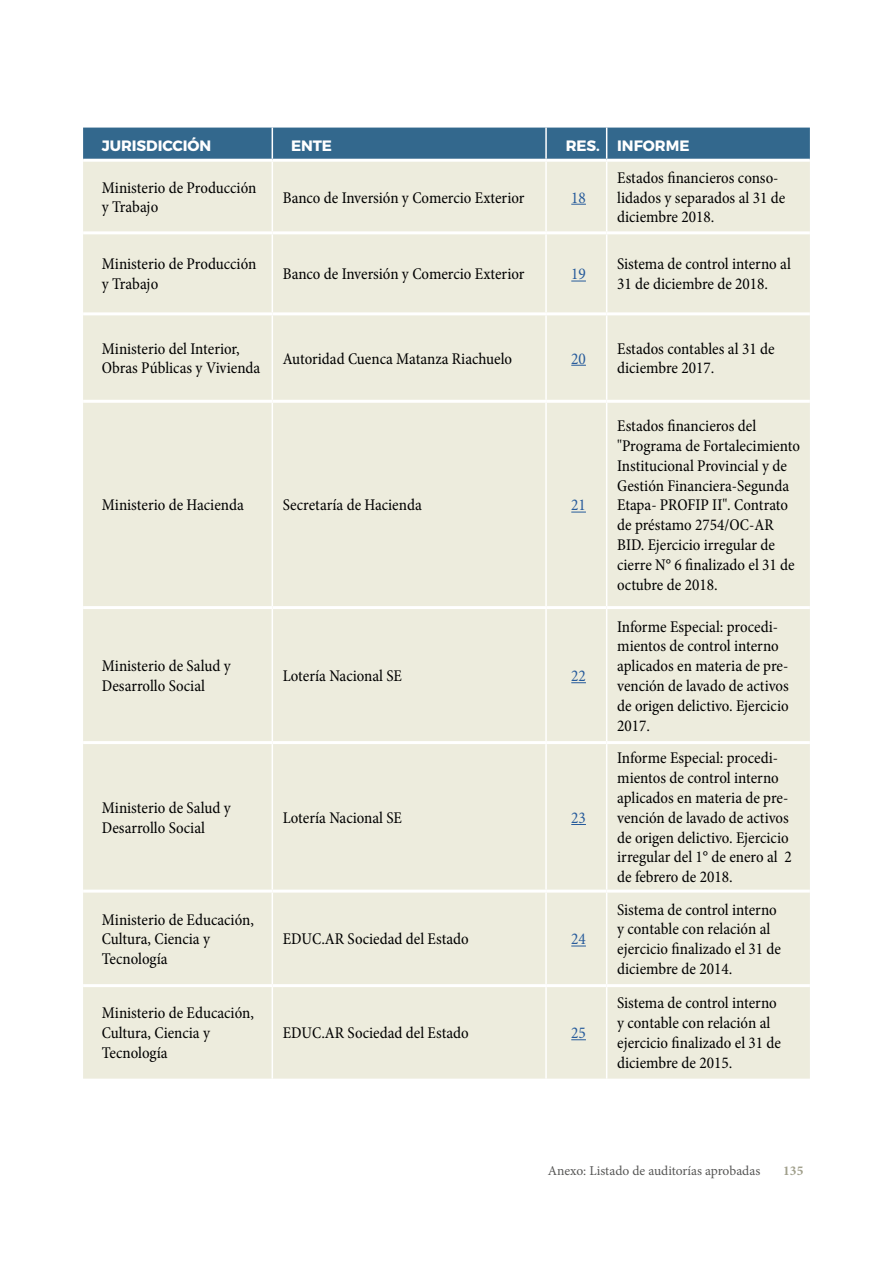
<style>
.page{position:relative;width:893px;height:1263px;background:#fff}
.page>*{position:absolute;margin:0;border:0;box-sizing:border-box;transform-origin:0 0}
.t1{font:condensed 16.5px/19.8px "Minion Pro";color:#000}
.t2{font:condensed 16.5px "Minion Pro";color:#275b9b}
.t3{font:700 15px "Montserrat";letter-spacing:-.005em;color:#fff}
.t4{font:13.5px "Minion Pro";letter-spacing:-.005em;color:#575756}
.t5{font:700 13.5px "Minion Pro";color:#a1a08c}
</style>
<div class="page">
<div style="left:83px;top:128px;width:727px;height:31px;background:#33688d"></div>
<div style="left:83px;top:162px;width:727px;height:917px;background:#edecdd"></div>
<hr style="left:272px;top:128px;width:1px;height:31px;background:#fff">
<hr style="left:545px;top:128px;width:2px;height:31px;background:#fff">
<hr style="left:606px;top:128px;width:1px;height:31px;background:#fff">
<hr style="left:272px;top:162px;width:1px;height:69px;background:#fff">
<hr style="left:545px;top:162px;width:2px;height:69px;background:#fff">
<hr style="left:606px;top:162px;width:1px;height:69px;background:#fff">
<hr style="left:272px;top:234px;width:1px;height:78px;background:#fff">
<hr style="left:545px;top:234px;width:2px;height:78px;background:#fff">
<hr style="left:606px;top:234px;width:1px;height:78px;background:#fff">
<hr style="left:272px;top:315px;width:1px;height:85px;background:#fff">
<hr style="left:545px;top:315px;width:2px;height:85px;background:#fff">
<hr style="left:606px;top:315px;width:1px;height:85px;background:#fff">
<hr style="left:272px;top:403px;width:1px;height:203px;background:#fff">
<hr style="left:545px;top:403px;width:2px;height:203px;background:#fff">
<hr style="left:606px;top:403px;width:1px;height:203px;background:#fff">
<hr style="left:272px;top:609px;width:1px;height:132px;background:#fff">
<hr style="left:545px;top:609px;width:2px;height:132px;background:#fff">
<hr style="left:606px;top:609px;width:1px;height:132px;background:#fff">
<hr style="left:272px;top:744px;width:1px;height:146px;background:#fff">
<hr style="left:545px;top:744px;width:2px;height:146px;background:#fff">
<hr style="left:606px;top:744px;width:1px;height:146px;background:#fff">
<hr style="left:272px;top:893px;width:1px;height:91px;background:#fff">
<hr style="left:545px;top:893px;width:2px;height:91px;background:#fff">
<hr style="left:606px;top:893px;width:1px;height:91px;background:#fff">
<hr style="left:272px;top:987px;width:1px;height:92px;background:#fff">
<hr style="left:545px;top:987px;width:2px;height:92px;background:#fff">
<hr style="left:606px;top:987px;width:1px;height:92px;background:#fff">
<hr style="left:83px;top:231px;width:189px;height:3px;background:#fff">
<hr style="left:272px;top:231px;width:274px;height:3px;background:#fff">
<hr style="left:546px;top:231px;width:61px;height:3px;background:#fff">
<hr style="left:607px;top:231px;width:203px;height:3px;background:#fff">
<hr style="left:83px;top:312px;width:189px;height:3px;background:#fff">
<hr style="left:272px;top:312px;width:274px;height:3px;background:#fff">
<hr style="left:546px;top:312px;width:61px;height:3px;background:#fff">
<hr style="left:607px;top:312px;width:203px;height:3px;background:#fff">
<hr style="left:83px;top:400px;width:189px;height:3px;background:#fff">
<hr style="left:272px;top:400px;width:274px;height:3px;background:#fff">
<hr style="left:546px;top:400px;width:61px;height:3px;background:#fff">
<hr style="left:607px;top:400px;width:203px;height:3px;background:#fff">
<hr style="left:83px;top:606px;width:189px;height:3px;background:#fff">
<hr style="left:272px;top:606px;width:274px;height:3px;background:#fff">
<hr style="left:546px;top:606px;width:61px;height:3px;background:#fff">
<hr style="left:607px;top:606px;width:203px;height:3px;background:#fff">
<hr style="left:83px;top:741px;width:189px;height:3px;background:#fff">
<hr style="left:272px;top:741px;width:274px;height:3px;background:#fff">
<hr style="left:546px;top:741px;width:61px;height:3px;background:#fff">
<hr style="left:607px;top:741px;width:203px;height:3px;background:#fff">
<hr style="left:83px;top:890px;width:189px;height:3px;background:#fff">
<hr style="left:272px;top:890px;width:274px;height:3px;background:#fff">
<hr style="left:546px;top:890px;width:61px;height:3px;background:#fff">
<hr style="left:607px;top:890px;width:203px;height:3px;background:#fff">
<hr style="left:83px;top:984px;width:189px;height:3px;background:#fff">
<hr style="left:272px;top:984px;width:274px;height:3px;background:#fff">
<hr style="left:546px;top:984px;width:61px;height:3px;background:#fff">
<hr style="left:607px;top:984px;width:203px;height:3px;background:#fff">
<svg style="left:571px;top:204px;width:15px;height:1px"></svg>
<svg style="left:571px;top:281px;width:15px;height:1px"></svg>
<svg style="left:571px;top:365px;width:15px;height:1px"></svg>
<svg style="left:571px;top:512px;width:15px;height:1px"></svg>
<svg style="left:571px;top:682px;width:15px;height:1px"></svg>
<svg style="left:571px;top:824px;width:15px;height:1px"></svg>
<svg style="left:571px;top:945px;width:15px;height:1px"></svg>
<svg style="left:571px;top:1039px;width:15px;height:1px"></svg>
<p class="t3" style="left:102px;top:133px;width:111px">JURISDICCIÓN</p>
<p class="t3" style="left:291px;top:133px;width:43px">ENTE</p>
<p class="t3" style="left:566px;top:133px;width:125px">RES. INFORME</p>
<p class="t1" style="left:102px;top:178px;width:156px">Ministerio de Producción y Trabajo</p>
<p class="t1" style="left:283px;top:188px;width:243px">Banco de Inversión y Comercio Exterior</p>
<p class="t2" style="left:571px;top:186px;width:16px">18</p>
<p class="t1" style="left:617px;top:168px;width:170px">Estados financieros conso&shy;lidados y separados al 31 de diciembre 2018.</p>
<p class="t1" style="left:102px;top:255px;width:156px">Ministerio de Producción y Trabajo</p>
<p class="t1" style="left:283px;top:264px;width:243px">Banco de Inversión y Comercio Exterior</p>
<p class="t2" style="left:571px;top:263px;width:16px">19</p>
<p class="t1" style="left:617px;top:255px;width:175px">Sistema de control interno al<br>31 de diciembre de 2018.</p>
<p class="t1" style="left:102px;top:339px;width:160px">Ministerio del Interior,<br>Obras Públicas y Vivienda</p>
<p class="t1" style="left:283px;top:349px;width:231px">Autoridad Cuenca Matanza Riachuelo</p>
<p class="t2" style="left:571px;top:348px;width:16px">20</p>
<p class="t1" style="left:617px;top:339px;width:159px">Estados contables al 31 de diciembre 2017.</p>
<p class="t1" style="left:102px;top:495px;width:144px">Ministerio de Hacienda</p>
<p class="t1" style="left:283px;top:495px;width:140px">Secretaría de Hacienda</p>
<p class="t2" style="left:571px;top:494px;width:16px">21</p>
<p class="t1" style="left:102px;top:656px;width:130px">Ministerio de Salud y<br>Desarrollo Social</p>
<p class="t1" style="left:283px;top:666px;width:121px">Lotería Nacional SE</p>
<p class="t2" style="left:571px;top:665px;width:16px">22</p>
<p class="t1" style="left:102px;top:798px;width:130px">Ministerio de Salud y<br>Desarrollo Social</p>
<p class="t1" style="left:283px;top:808px;width:121px">Lotería Nacional SE</p>
<p class="t2" style="left:571px;top:807px;width:16px">23</p>
<p class="t1" style="left:102px;top:910px;width:154px">Ministerio de Educación,<br>Cultura, Ciencia y<br>Tecnología</p>
<p class="t1" style="left:102px;top:1003px;width:154px">Ministerio de Educación,<br>Cultura, Ciencia y<br>Tecnología</p>
<p class="t1" style="left:283px;top:929px;width:187px">EDUC.AR Sociedad del Estado</p>
<p class="t2" style="left:571px;top:928px;width:16px">24</p>
<p class="t1" style="left:283px;top:1023px;width:187px">EDUC.AR Sociedad del Estado</p>
<p class="t2" style="left:571px;top:1022px;width:16px">25</p>
<p class="t1" style="left:617px;top:416px;width:184px">Estados financieros del "Programa de Fortalecimiento<br>Institucional Provincial y de<br>Gestión Financiera-Segunda<br>Etapa- PROFIP II". Contrato de préstamo 2754/OC-AR<br>BID. Ejercicio irregular de cierre N° 6 finalizado el 31 de octubre de 2018.</p>
<p class="t1" style="left:617px;top:617px;width:173px">Informe Especial: procedi&shy;mientos de control interno aplicados en materia de pre&shy;vención de lavado de activos de origen delictivo. Ejercicio<br>2017.</p>
<p class="t1" style="left:617px;top:748px;width:176px">Informe Especial: procedi&shy;mientos de control interno aplicados en materia de pre&shy;vención de lavado de activos de origen delictivo. Ejercicio irregular del 1° de enero al 2 de febrero de 2018.</p>
<p class="t1" style="left:617px;top:900px;width:165px">Sistema de control interno y contable con relación al ejercicio finalizado el 31 de diciembre de 2014.</p>
<p class="t1" style="left:617px;top:993px;width:165px">Sistema de control interno y contable con relación al ejercicio finalizado el 31 de diciembre de 2015.</p>
<p class="t4" style="left:548px;top:1161px;width:214px">Anexo: Listado de auditorías aprobadas</p>
<p class="t5" style="left:783px;top:1161px;width:22px">135</p>
</div>
